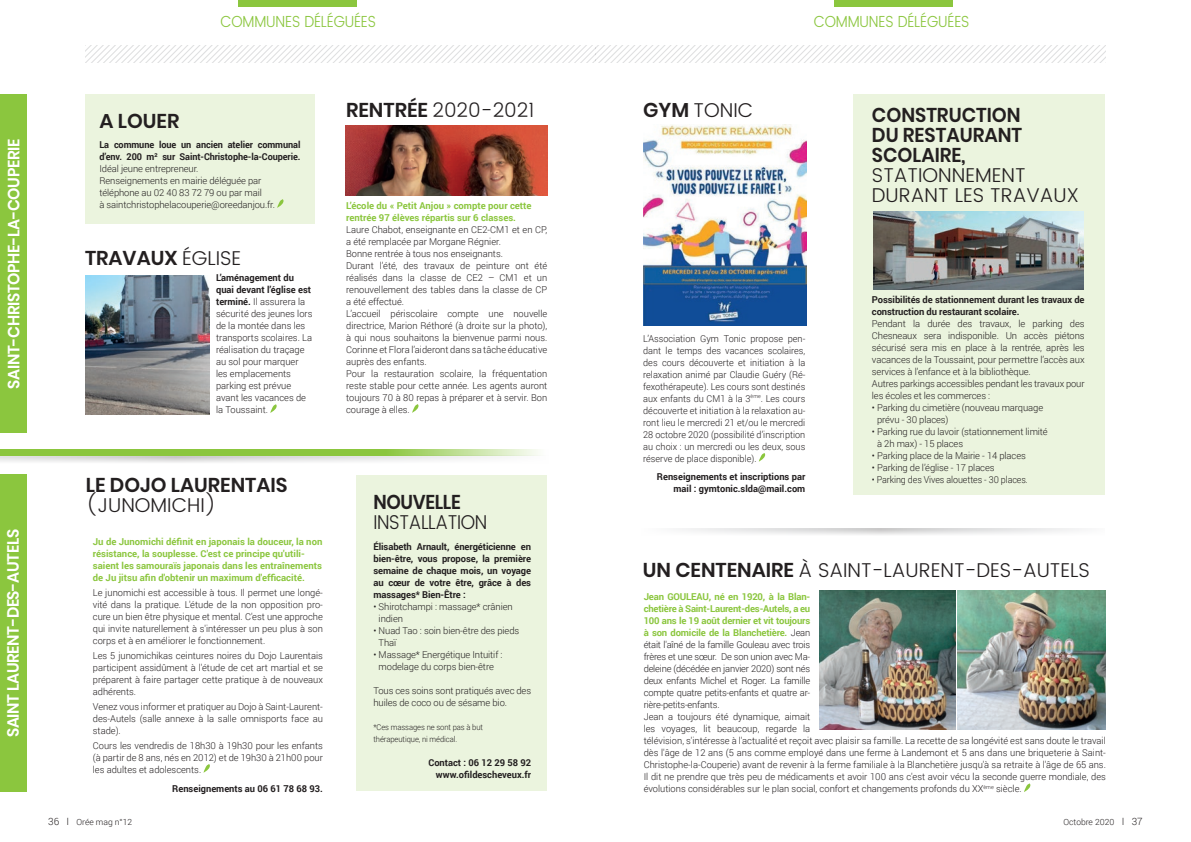
<style>
.page{position:relative;width:1191px;height:842px;background:#fff}
.page>*{position:absolute;margin:0;border:0;box-sizing:border-box;transform-origin:0 0}
.t1{font:300 20px/20px "Poppins";color:#231f20}
.t2{font:600 20px "Poppins";color:#231f20}
.t3{font:600 20px/20px "Poppins";color:#231f20;text-align:justify;scale:.95 1}
.t4{font:300 20px "Poppins";letter-spacing:-.02em;color:#231f20;scale:.92 1}
.t5{font:600 20px "Poppins";letter-spacing:-.02em;color:#231f20;scale:.92 1}
.t6{font:600 16.3px "Poppins";letter-spacing:-.02em;color:#fff;scale:.96 1}
.t7{font:300 16px "Poppins";letter-spacing:-.01em;color:#8bc63e;scale:.9 1}
.t8{font:300 9.5px/12px "Roboto";color:#231f20}
.t9{font:300 9.5px/12px "Roboto";color:#231f20;text-align:justify;scale:.96 1}
.t10{font:700 9.5px/12px "Roboto";letter-spacing:-.01em;color:#231f20;text-align:right}
.t11{font:700 9.5px/12px "Roboto";color:#8bc63e}
.t12{font:700 9.5px/12px "Roboto";letter-spacing:-.01em;color:#231f20;scale:.96 1}
.t13{font:300 9.5px "Roboto";color:#231f20;scale:.94 1}
.t14{font:300 8.5px "Roboto";color:#231f20}
.t15{font:300 8px/12px "Roboto";letter-spacing:-.01em;color:#231f20;scale:.95 1}
.s1{font-weight:600}
.s2{font-weight:300}
.s3{font-weight:700}
.s4{font-weight:700;color:#8bc63e}
.s5{font-size:10px}
</style>
<div class="page">
<div style="left:238px;top:0;width:119px;height:7px;background:#8bc63e"></div>
<div style="left:834px;top:0;width:118px;height:7px;background:#8bc63e"></div>
<svg style="left:86px;top:45px;width:1019px;height:17px"></svg>
<svg style="left:0;top:456px;width:487px;height:7px"></svg>
<svg style="left:0;top:450px;width:540px;height:6px;background:#9acd58"></svg>
<div style="left:0;top:94px;width:26px;height:339px;background:#8bc63e"></div>
<div style="left:0;top:474px;width:26px;height:318px;background:#8bc63e"></div>
<svg style="left:1024px;top:783px;width:7px;height:9px"></svg>
<svg style="left:203px;top:764px;width:7px;height:9px"></svg>
<svg style="left:270px;top:404px;width:7px;height:9px"></svg>
<img style="left:85px;top:275px;width:125px;height:139px">
<div style="left:85px;top:94px;width:229px;height:130px;background:#ebf4de"></div>
<div style="left:853px;top:94px;width:252px;height:401px;background:#ebf4de"></div>
<div style="left:356px;top:476px;width:190px;height:315px;background:#ebf4de"></div>
<svg style="left:277px;top:199px;width:7px;height:9px"></svg>
<img style="left:643px;top:124px;width:164px;height:201px">
<svg style="left:412px;top:404px;width:7px;height:9px"></svg>
<img style="left:346px;top:125px;width:201px;height:71px">
<svg style="left:682px;top:528px;width:397px;height:7px"></svg>
<svg style="left:758px;top:453px;width:7px;height:9px"></svg>
<img style="left:819px;top:591px;width:136px;height:138px">
<img style="left:957px;top:591px;width:148px;height:138px">
<img style="left:873px;top:212px;width:210px;height:78px">
<h2 class="t6" style="left:4px;top:389px;width:262px;rotate:-90deg">SAINT-CHRISTOPHE-LA-COUPERIE</h2>
<h2 class="t6" style="left:4px;top:737px;width:218px;rotate:-90deg">SAINT LAURENT-DES-AUTELS</h2>
<h3 class="t7" style="left:220px;top:10px;width:174px">COMMUNES DÉLÉGUÉES</h3>
<h3 class="t7" style="left:813px;top:10px;width:174px">COMMUNES DÉLÉGUÉES</h3>
<h1 class="t1" style="left:346px;top:100px;width:190px"><span class="s1">RENTRÉE</span> 2020-2021</h1>
<h1 class="t1" style="left:643px;top:100px;width:112px"><span class="s1">GYM</span> TONIC</h1>
<h1 class="t2" style="left:99px;top:110px;width:81px">A LOUER</h1>
<h1 class="t3" style="left:872px;top:106px;width:160px">CONSTRUCTION DU RESTAURANT SCOLAIRE,</h1>
<h1 class="t1" style="left:872px;top:166px;width:208px">STATIONNEMENT<br>DURANT LES TRAVAUX</h1>
<p class="t12" style="left:99px;top:138px;width:211px">La commune loue un ancien atelier communal d’env. 200 m² sur Saint-Christophe-la-Couperie.</p>
<p class="t8" style="left:99px;top:162px;width:177px">Idéal jeune entrepreneur.<br>Renseignements en mairie déléguée par téléphone au 02 40 83 72 79 ou par mail<br>à saintchristophelacouperie@oreedanjou.fr.</p>
<p class="t11" style="left:346px;top:199px;width:187px">L’école du « Petit Anjou » compte pour cette rentrée 97 élèves répartis sur 6 classes.</p>
<p class="t8" style="left:346px;top:223px;width:203px">Laure Chabot, enseignante en CE2-CM1 et en CP, a été remplacée par Morgane Régnier.<br>Bonne rentrée à tous nos enseignants.<br>Durant l’été, des travaux de peinture ont été réalisés dans la classe de CE2 – CM1 et un renouvellement des tables dans la classe de CP a été effectué.<br>L’accueil périscolaire compte une nouvelle directrice, Marion Réthoré (à droite sur la photo), à qui nous souhaitons la bienvenue parmi nous.<br>Corinne et Flora l’aideront dans sa tâche éducative auprès des enfants.<br>Pour la restauration scolaire, la fréquentation reste stable pour cette année. Les agents auront toujours 70 à 80 repas à préparer et à servir. Bon courage à elles.</p>
<h1 class="t2" style="left:85px;top:247px;width:158px">TRAVAUX <span class="s2">ÉGLISE</span></h1>
<p class="t8" style="left:216px;top:271px;width:98px"><span class="s3">L’aménagement du quai devant l’église est terminé.</span> Il assurera la sécurité des jeunes lors de la montée dans les transports scolaires. La réalisation du traçage au sol pour marquer les emplacements parking est prévue avant les vacances de la Toussaint.</p>
<p class="t10" style="left:872px;top:293px;width:214px;text-align:left">Possibilités de stationnement durant les travaux de construction du restaurant scolaire.</p>
<p class="t8" style="left:872px;top:317px;width:214px">Pendant la durée des travaux, le parking des Chesneaux sera indisponible. Un accès piétons sécurisé sera mis en place à la rentrée, après les vacances de la Toussaint, pour permettre l’accès aux services à l’enfance et à la bibliothèque.<br>Autres parkings accessibles pendant les travaux pour les écoles et les commerces :</p>
<p class="t8" style="left:877px;top:401px;width:168px;text-indent:-5px">• Parking du cimetière (nouveau marquage prévu - 30 places)</p>
<p class="t8" style="left:877px;top:425px;width:172px;text-indent:-5px">• Parking rue du lavoir (stationnement limité à 2h max) - 15 places</p>
<p class="t8" style="left:872px;top:449px;width:155px">• Parking place de la Mairie - 14 places</p>
<p class="t8" style="left:872px;top:461px;width:124px">• Parking de l’église - 17 places</p>
<p class="t13" style="left:872px;top:473px;width:168px">• Parking des Vives alouettes - 30 places.</p>
<p class="t9" style="left:643px;top:332px;width:170px">L’Association Gym Tonic propose pen&shy;dant le temps des vacances scolaires, des cours découverte et initiation à la relaxation animé par Claudie Guéry (Ré&shy;fexothérapeute). Les cours sont destinés aux enfants du CM1 à la 3<sup>ème</sup>. Les cours découverte et initiation à la relaxation au&shy;ront lieu le mercredi 21 et/ou le mercredi 28 octobre 2020 (possibilité d’inscription au choix : un mercredi ou les deux, sous réserve de place disponible).</p>
<p class="t10" style="left:657px;top:470px;width:150px">Renseignements et inscriptions par mail : gymtonic.slda@mail.com</p>
<h1 class="t2" style="left:86px;top:474px;width:203px">LE DOJO LAURENTAIS</h1>
<h1 class="t1" style="left:86px;top:496px;width:132px">(JUNOMICHI)</h1>
<h1 class="t5" style="left:373px;top:490px;width:96px">NOUVELLE</h1>
<h1 class="t4" style="left:373px;top:507px;width:125px">INSTALLATION</h1>
<p class="t10" style="left:373px;top:541px;width:159px;text-align:justify">Élisabeth Arnault, énergéticienne en bien-être, vous propose, la première semaine de chaque mois, un voyage au cœur de votre être, grâce à des massages* Bien-Être :</p>
<p class="t8" style="left:378px;top:601px;width:136px;text-indent:-5px">• Shirotchampi : massage* crânien indien</p>
<p class="t8" style="left:378px;top:625px;width:142px;text-indent:-5px">• Nuad Tao : soin bien-être des pieds<br>Thaï</p>
<p class="t8" style="left:373px;top:649px;width:130px;text-align:center">• Massage* Energétique Intuitif : modelage du corps bien-être</p>
<p class="t8" style="left:373px;top:685px;width:159px">Tous ces soins sont pratiqués avec des huiles de coco ou de sésame bio.</p>
<p class="t15" style="left:373px;top:721px;width:117px">*Ces massages ne sont pas à but thérapeutique, ni médical.</p>
<p class="t10" style="left:428px;top:757px;width:104px">Contact : 06 12 29 58 92 www.ofildescheveux.fr</p>
<p class="t11" style="left:93px;top:536px;width:231px">Ju de Junomichi définit en japonais la douceur, la non résistance, la souplesse. C'est ce principe qu'utili&shy;saient les samouraïs japonais dans les entraînements de Ju jitsu afin d'obtenir un maximum d'efficacité.</p>
<p class="t8" style="left:93px;top:586px;width:232px;text-align:justify">Le junomichi est accessible à tous. Il permet une longé&shy;vité dans la pratique. L'étude de la non opposition pro&shy;cure un bien être physique et mental. C'est une approche qui invite naturellement à s'intéresser un peu plus à son corps et à en améliorer le fonctionnement.</p>
<p class="t8" style="left:93px;top:649px;width:231px;text-align:justify">Les 5 junomichikas ceintures noires du Dojo Laurentais participent assidûment à l'étude de cet art martial et se préparent à faire partager cette pratique à de nouveaux adhérents.</p>
<p class="t8" style="left:93px;top:700px;width:231px;text-align:justify">Venez vous informer et pratiquer au Dojo à Saint-Laurent&shy;des-Autels (salle annexe à la salle omnisports face au stade).</p>
<p class="t8" style="left:93px;top:739px;width:231px;text-align:justify">Cours les vendredis de 18h30 à 19h30 pour les enfants (à partir de 8 ans, nés en 2012) et de 19h30 à 21h00 pour les adultes et adolescents.</p>
<p class="t10" style="left:172px;top:782px;width:152px">Renseignements au 06 61 78 68 93.</p>
<h1 class="t1" style="left:643px;top:561px;width:449px"><span class="s1">UN CENTENAIRE</span> À SAINT-LAURENT-DES-AUTELS</h1>
<p class="t8" style="left:643px;top:590px;width:464px"><span class="s4">Jean GOULEAU, né en 1920, à la Blan-<br>chetière à Saint-Laurent-des-Autels, a eu<br>100 ans le 19 août dernier et vit toujours<br>à son domicile de la Blanchetière.</span> Jean<br>était l'aîné de la famille Gouleau avec trois<br>frères et une sœur. De son union avec Ma-<br>deleine (décédée en janvier 2020) sont nés<br>deux enfants Michel et Roger. La famille<br>compte quatre petits-enfants et quatre ar-<br>rière-petits-enfants.<br>Jean a toujours été dynamique, aimait<br>les voyages, lit beaucoup, regarde la<br>télévision, s'intéresse à l'actualité et reçoit avec plaisir sa famille. La recette de sa longévité est sans doute le travail dès l'âge de 12 ans (5 ans comme employé dans une ferme à Landemont et 5 ans dans une briqueterie à Saint-Christophe-la-Couperie) avant de revenir à la ferme familiale à la Blanchetière jusqu'à sa retraite à l'âge de 65 ans.<br>Il dit ne prendre que très peu de médicaments et avoir 100 ans c'est avoir vécu la seconde guerre mondiale, des évolutions considérables sur le plan social, confort et changements profonds du XX<sup>ème</sup> siècle.</p>
<p class="t14" style="left:48px;top:816px;width:85px"><span class="s5">36 I</span> Orée mag n°12</p>
<p class="t14" style="left:1063px;top:816px;width:81px">Octobre 2020 <span class="s5">I 37</span></p>
</div>
